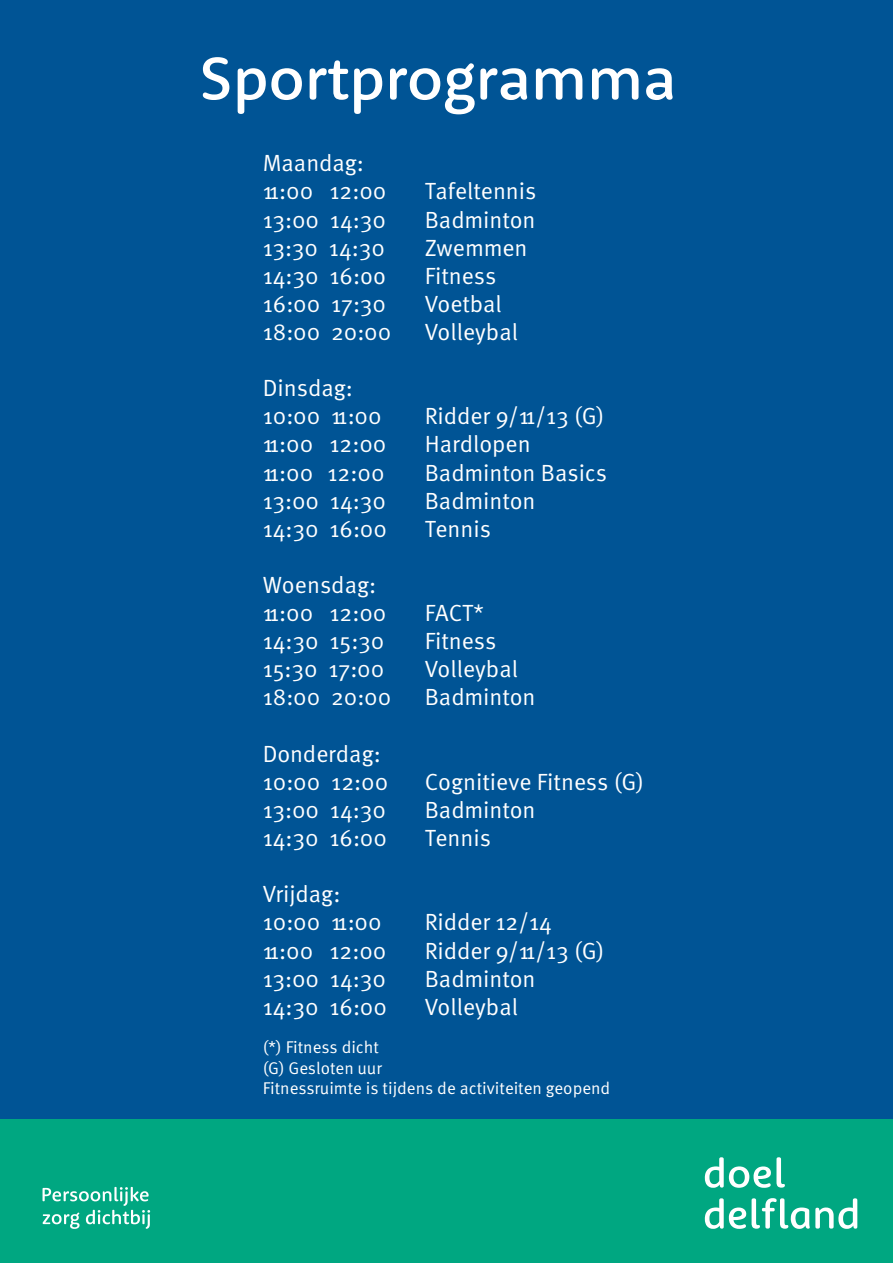
<style>
.page{position:relative;width:893px;height:1263px;background:#fff}
.page>*{position:absolute;margin:0;border:0;box-sizing:border-box;transform-origin:0 0}
.t1{font:500 62.1px "Rooney Sans";color:#fff}
.t2{font:23.4px/28px "FF Meta Pro";color:#fff}
.t3{font:17.1px/20.4px "FF Meta Pro";color:#fff}
</style>
<div class="page">
<div style="left:0;top:0;width:893px;height:1120px;background:#005495"></div>
<div style="left:0;top:1119px;width:893px;height:144px;background:#00a781"></div>
<svg style="left:705px;top:1198px;width:41px;height:31px"></svg>
<svg style="left:705px;top:1157px;width:80px;height:31px"></svg>
<svg style="left:752px;top:1198px;width:105px;height:31px"></svg>
<svg style="left:43px;top:1187px;width:107px;height:42px"></svg>
<h1 class="t1" style="left:199px;top:37px;width:479px">Sportprogramma</h1>
<p class="t2" style="left:263px;top:148px;width:125px">Maandag:<br>11:00 12:00</p>
<p class="t2" style="left:425px;top:176px;width:113px">Tafeltennis</p>
<p class="t2" style="left:263px;top:204px;width:125px">13:00 14:30</p>
<p class="t2" style="left:425px;top:204px;width:112px">Badminton</p>
<p class="t2" style="left:263px;top:232px;width:124px">13:30 14:30</p>
<p class="t2" style="left:425px;top:232px;width:104px">Zwemmen</p>
<p class="t2" style="left:263px;top:260px;width:125px">14:30 16:oo</p>
<p class="t2" style="left:425px;top:260px;width:73px">Fitness</p>
<p class="t2" style="left:263px;top:288px;width:125px">16:00 17:30</p>
<p class="t2" style="left:425px;top:288px;width:79px">Voetbal</p>
<p class="t2" style="left:263px;top:316px;width:130px">18:00 20:00</p>
<p class="t2" style="left:425px;top:316px;width:95px">Volleybal</p>
<p class="t2" style="left:263px;top:373px;width:121px">Dinsdag:<br>10:00 11:00</p>
<p class="t2" style="left:425px;top:401px;width:181px">Ridder 9/11/13 (G)</p>
<p class="t2" style="left:263px;top:429px;width:125px">11:00 12:00</p>
<p class="t2" style="left:425px;top:429px;width:108px">Hardlopen</p>
<p class="t2" style="left:263px;top:457px;width:123px">11:00 12:00</p>
<p class="t2" style="left:425px;top:457px;width:184px">Badminton Basics</p>
<p class="t2" style="left:263px;top:485px;width:125px">13:00 14:30</p>
<p class="t2" style="left:425px;top:485px;width:112px">Badminton</p>
<p class="t2" style="left:263px;top:513px;width:126px">14:30 16:00</p>
<p class="t2" style="left:425px;top:513px;width:68px">Tennis</p>
<p class="t2" style="left:263px;top:569px;width:125px">Woensdag:<br>11:00 12:00</p>
<p class="t2" style="left:425px;top:597px;width:61px">FACT*</p>
<p class="t2" style="left:263px;top:626px;width:123px">14:30 15:30</p>
<p class="t2" style="left:425px;top:626px;width:73px">Fitness</p>
<p class="t2" style="left:263px;top:654px;width:123px">15:30 17:00</p>
<p class="t2" style="left:425px;top:654px;width:95px">Volleybal</p>
<p class="t2" style="left:263px;top:682px;width:130px">18:00 20:00</p>
<p class="t2" style="left:425px;top:682px;width:112px">Badminton</p>
<p class="t2" style="left:263px;top:738px;width:127px">Donderdag:<br>10:00 12:00</p>
<p class="t2" style="left:425px;top:766px;width:221px">Cognitieve Fitness (G)</p>
<p class="t2" style="left:263px;top:794px;width:125px">13:00 14:30</p>
<p class="t2" style="left:425px;top:794px;width:112px">Badminton</p>
<p class="t2" style="left:263px;top:822px;width:126px">14:30 16:00</p>
<p class="t2" style="left:425px;top:822px;width:68px">Tennis</p>
<p class="t2" style="left:263px;top:879px;width:121px">Vrijdag:<br>10:00 11:00</p>
<p class="t2" style="left:425px;top:907px;width:129px">Ridder 12/14</p>
<p class="t2" style="left:263px;top:935px;width:125px">11:00 12:00</p>
<p class="t2" style="left:425px;top:935px;width:181px">Ridder 9/11/13 (G)</p>
<p class="t2" style="left:263px;top:963px;width:125px">13:00 14:30</p>
<p class="t2" style="left:425px;top:963px;width:112px">Badminton</p>
<p class="t2" style="left:263px;top:991px;width:126px">14:30 16:00</p>
<p class="t2" style="left:425px;top:991px;width:95px">Volleybal</p>
<p class="t3" style="left:263px;top:1036px;width:349px">(*) Fitness dicht<br>(G) Gesloten uur<br>Fitnessruimte is tijdens de activiteiten geopend</p>
</div>
